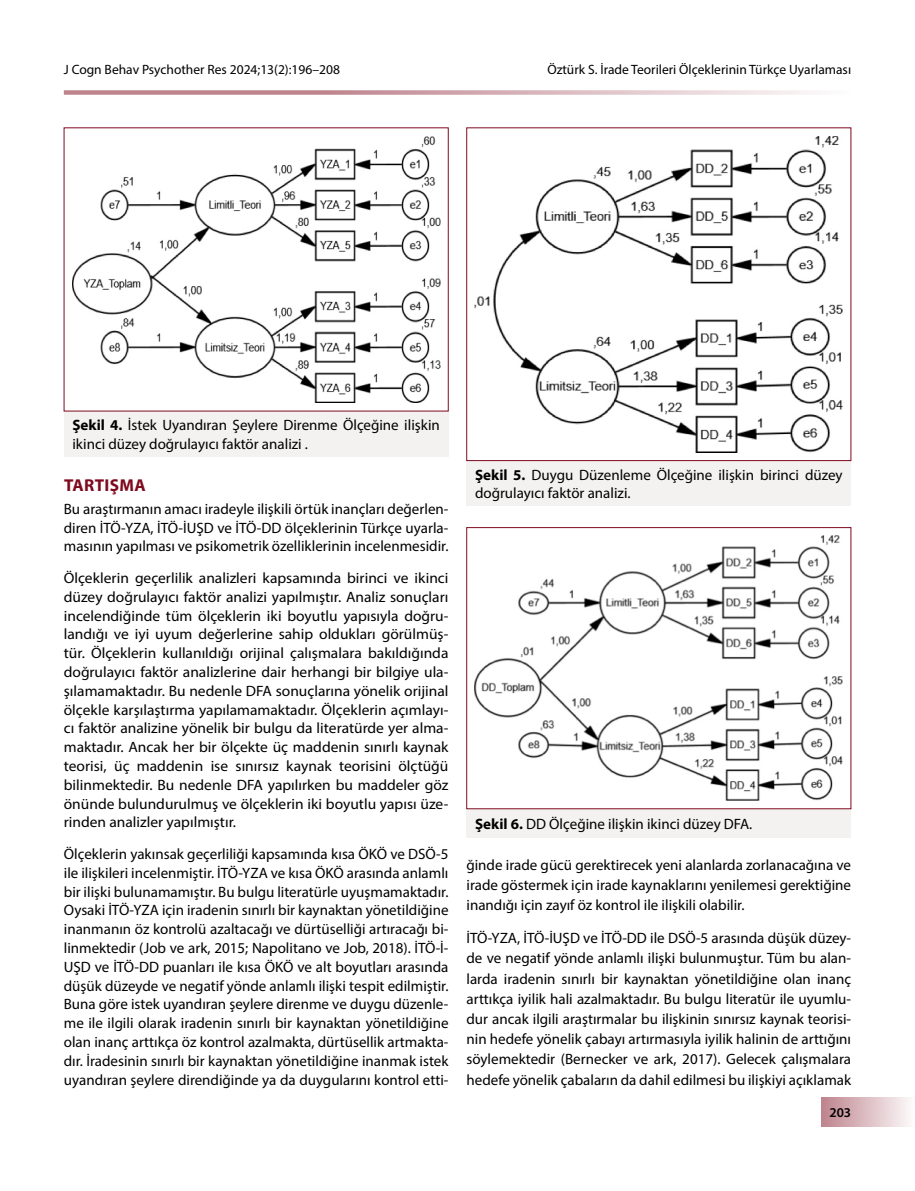
<style>
.page{position:relative;width:915px;height:1191px;background:#fff}
.page>*{position:absolute;margin:0;border:0;box-sizing:border-box;transform-origin:0 0}
.t1{font:700 17.25px "Myriad Pro";letter-spacing:.02em;color:#7f0a1e}
.t2{font:15px/18.8px "Myriad Pro";color:#000;text-align:justify}
.t3{font:13.5px "Myriad Pro";color:#000}
.t4{font:600 13.5px "Myriad Pro";color:#000}
.s1{font-weight:700}
</style>
<div class="page">
<div style="left:821px;top:1097px;width:93px;height:30px;background:linear-gradient(to right,#be838d,#fdfbfb)"></div>
<svg style="left:64px;top:90px;width:748px;height:5px;background:#d6b1b7"></svg>
<div style="left:64px;top:411px;width:384px;height:45px;background:#f4f2f1"></div>
<img style="left:72px;top:136px;width:368px;height:267px">
<div style="left:466px;top:461px;width:384px;height:45px;background:#f4f2f1"></div>
<div style="left:466px;top:128px;width:384px;height:333px;border:1px solid #7f0a1e"></div>
<img style="left:474px;top:136px;width:368px;height:316px">
<div style="left:466px;top:809px;width:384px;height:28px;background:#f4f2f1"></div>
<div style="left:466px;top:527px;width:384px;height:282px;border:1px solid #7f0a1e"></div>
<img style="left:474px;top:536px;width:368px;height:264px">
<p class="t3" style="left:64px;top:61px;width:277px">J Cogn Behav Psychother Res 2024;13(2):196–208</p>
<p class="t3" style="left:547px;top:61px;width:305px">Öztürk S. İrade Teorileri Ölçeklerinin Türkçe Uyarlaması</p>
<p class="t2" style="left:72px;top:415px;width:369px"><span class="s1">Şekil 4.</span> İstek Uyandıran Şeylere Direnme Ölçeğine ilişkin ikinci düzey doğrulayıcı faktör analizi .</p>
<p class="t1" style="left:64px;top:474px;width:83px">TARTIŞMA</p>
<p class="t2" style="left:64px;top:499px;width:386px">Bu araştırmanın amacı iradeyle ilişkili örtük inançları değerlen&shy;diren İTÖ-YZA, İTÖ-İUŞD ve İTÖ-DD ölçeklerinin Türkçe uyarla&shy;masının yapılması ve psikometrik özelliklerinin incelenmesidir.</p>
<p class="t2" style="left:64px;top:568px;width:386px">Ölçeklerin geçerlilik analizleri kapsamında birinci ve ikinci düzey doğrulayıcı faktör analizi yapılmıştır. Analiz sonuçları incelendiğinde tüm ölçeklerin iki boyutlu yapısıyla doğru&shy;landığı ve iyi uyum değerlerine sahip oldukları görülmüş&shy;tür. Ölçeklerin kullanıldığı orijinal çalışmalara bakıldığında doğrulayıcı faktör analizlerine dair herhangi bir bilgiye ula&shy;şılamamaktadır. Bu nedenle DFA sonuçlarına yönelik orijinal ölçekle karşılaştırma yapılamamaktadır. Ölçeklerin açımlayı&shy;cı faktör analizine yönelik bir bulgu da literatürde yer alma&shy;maktadır. Ancak her bir ölçekte üç maddenin sınırlı kaynak teorisi, üç maddenin ise sınırsız kaynak teorisini ölçtüğü bilinmektedir. Bu nedenle DFA yapılırken bu maddeler göz önünde bulundurulmuş ve ölçeklerin iki boyutlu yapısı üze&shy;rinden analizler yapılmıştır.</p>
<p class="t2" style="left:64px;top:844px;width:386px">Ölçeklerin yakınsak geçerliliği kapsamında kısa ÖKÖ ve DSÖ-5 ile ilişkileri incelenmiştir. İTÖ-YZA ve kısa ÖKÖ arasında anlamlı bir ilişki bulunamamıştır. Bu bulgu literatürle uyuşmamaktadır.<br>Oysaki İTÖ-YZA için iradenin sınırlı bir kaynaktan yönetildiğine inanmanın öz kontrolü azaltacağı ve dürtüselliği artıracağı bi&shy;linmektedir (Job ve ark, 2015; Napolitano ve Job, 2018). İTÖ-İ-UŞD ve İTÖ-DD puanları ile kısa ÖKÖ ve alt boyutları arasında düşük düzeyde ve negatif yönde anlamlı ilişki tespit edilmiştir.<br>Buna göre istek uyandıran şeylere direnme ve duygu düzenle&shy;me ile ilgili olarak iradenin sınırlı bir kaynaktan yönetildiğine olan inanç arttıkça öz kontrol azalmakta, dürtüsellik artmakta&shy;dır. İradesinin sınırlı bir kaynaktan yönetildiğine inanmak istek uyandıran şeylere direndiğinde ya da duygularını kontrol etti-</p>
<p class="t2" style="left:475px;top:465px;width:369px"><span class="s1">Şekil 5.</span> Duygu Düzenleme Ölçeğine ilişkin birinci düzey doğrulayıcı faktör analizi.</p>
<p class="t2" style="left:475px;top:814px;width:279px"><span class="s1">Şekil 6.</span> DD Ölçeğine ilişkin ikinci düzey DFA.</p>
<p class="t2" style="left:466px;top:854px;width:386px;line-height:20.2px">ğinde irade gücü gerektirecek yeni alanlarda zorlanacağına ve irade göstermek için irade kaynaklarını yenilemesi gerektiğine inandığı için zayıf öz kontrol ile ilişkili olabilir.</p>
<p class="t2" style="left:466px;top:927px;width:386px;line-height:20.2px">İTÖ-YZA, İTÖ-İUŞD ve İTÖ-DD ile DSÖ-5 arasında düşük düzey&shy;de ve negatif yönde anlamlı ilişki bulunmuştur. Tüm bu alan&shy;larda iradenin sınırlı bir kaynaktan yönetildiğine olan inanç arttıkça iyilik hali azalmaktadır. Bu bulgu literatür ile uyumlu&shy;dur ancak ilgili araştırmalar bu ilişkinin sınırsız kaynak teorisi&shy;nin hedefe yönelik çabayı artırmasıyla iyilik halinin de arttığını söylemektedir (Bernecker ve ark, 2017). Gelecek çalışmalara hedefe yönelik çabaların da dahil edilmesi bu ilişkiyi açıklamak</p>
<p class="t4" style="left:829px;top:1104px;width:23px">203</p>
</div>
